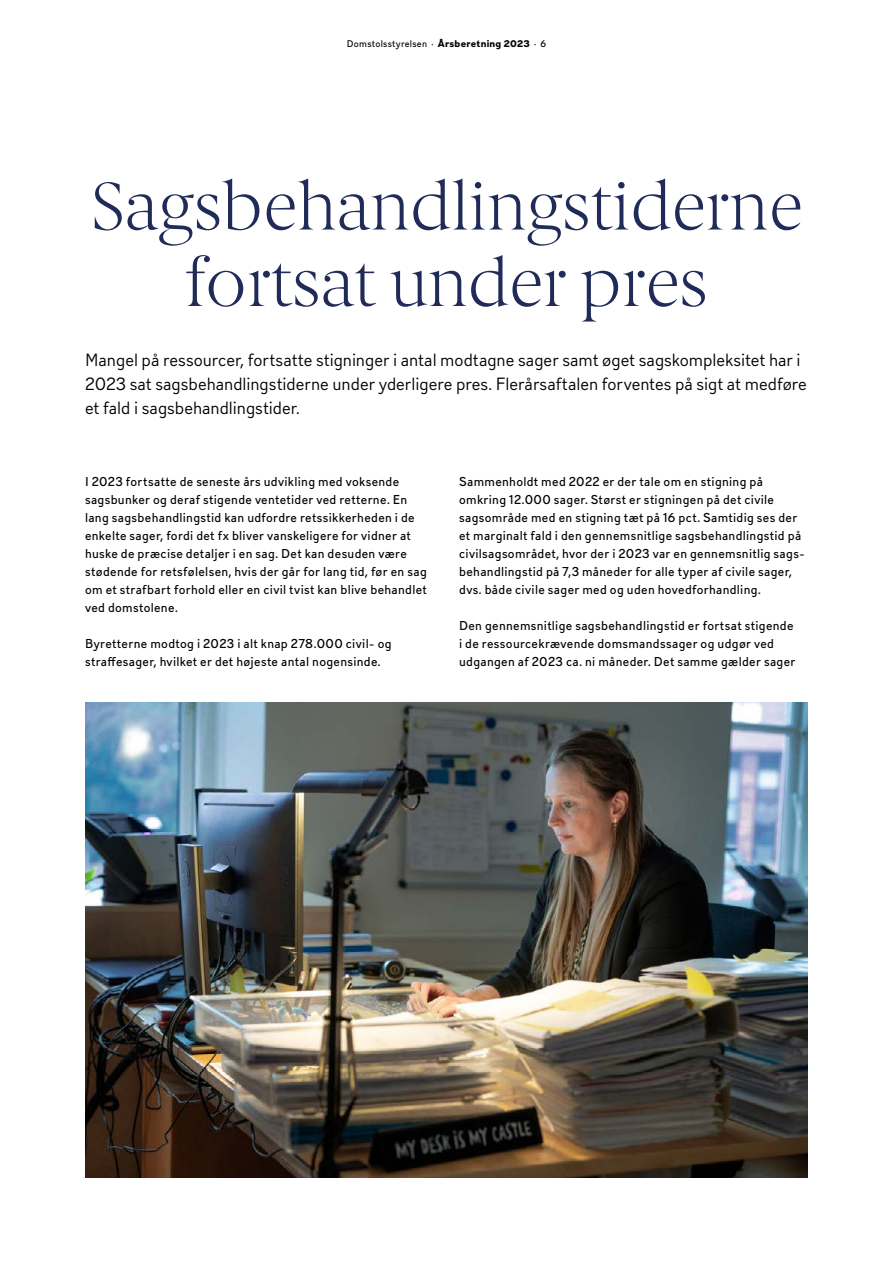
<style>
.page{position:relative;width:893px;height:1263px;background:#fff}
.page>*{position:absolute;margin:0;border:0;box-sizing:border-box;transform-origin:0 0}
.t1{font:300 67.5px/76.5px "Berlingske Serif";color:#212b59;text-align:center}
.t2{font:300 16.5px/24px "DS737";color:#000}
.t3{font:12px "DS737";letter-spacing:.025em;color:#000}
.t4{font:9px "DS737";letter-spacing:.025em;color:#000}
.s1{font-weight:700}
</style>
<div class="page">
<img style="left:85px;top:702px;width:723px;height:476px">
<p class="t4" style="left:347px;top:37px;width:201px">Domstolsstyrelsen · <span class="s1">Årsberetning 2023</span> · 6</p>
<h2 class="t1" style="left:91px;top:167px;width:713px">Sagsbehandlingstiderne fortsat under pres</h2>
<p class="t2" style="left:85px;top:346px;width:723px">Mangel på ressourcer, fortsatte stigninger i antal modtagne sager samt øget sagskompleksitet har i<br>2023 sat sagsbehandlingstiderne under yderligere pres. Flerårsaftalen forventes på sigt at medføre et fald i sagsbehandlingstider.</p>
<p class="t3" style="left:85px;top:472px;width:316px">I 2023 fortsatte de seneste års udvikling med voksende</p>
<p class="t3" style="left:459px;top:472px;width:305px">Sammenholdt med 2022 er der tale om en stigning på</p>
<p class="t3" style="left:85px;top:490px;width:324px">sagsbunker og deraf stigende ventetider ved retterne. En</p>
<p class="t3" style="left:459px;top:490px;width:316px">omkring 12.000 sager. Størst er stigningen på det civile</p>
<p class="t3" style="left:85px;top:508px;width:331px">lang sagsbehandlingstid kan udfordre retssikkerheden i de</p>
<p class="t3" style="left:459px;top:508px;width:340px">sagsområde med en stigning tæt på 16 pct. Samtidig ses der</p>
<p class="t3" style="left:85px;top:526px;width:327px">enkelte sager, fordi det fx bliver vanskeligere for vidner at</p>
<p class="t3" style="left:459px;top:526px;width:344px">et marginalt fald i den gennemsnitlige sagsbehandlingstid på</p>
<p class="t3" style="left:85px;top:544px;width:323px">huske de præcise detaljer i en sag. Det kan desuden være</p>
<p class="t3" style="left:459px;top:544px;width:347px">civilsagsområdet, hvor der i 2023 var en gennemsnitlig sags-</p>
<p class="t3" style="left:85px;top:562px;width:343px">stødende for retsfølelsen, hvis der går for lang tid, før en sag</p>
<p class="t3" style="left:459px;top:562px;width:334px">behandlingstid på 7,3 måneder for alle typer af civile sager,</p>
<p class="t3" style="left:85px;top:580px;width:343px">om et strafbart forhold eller en civil tvist kan blive behandlet</p>
<p class="t3" style="left:459px;top:580px;width:303px">dvs. både civile sager med og uden hovedforhandling.</p>
<p class="t3" style="left:85px;top:598px;width:94px">ved domstolene.</p>
<p class="t3" style="left:459px;top:616px;width:336px">Den gennemsnitlige sagsbehandlingstid er fortsat stigende</p>
<p class="t3" style="left:85px;top:634px;width:308px">Byretterne modtog i 2023 i alt knap 278.000 civil- og</p>
<p class="t3" style="left:459px;top:634px;width:316px">i de ressourcekrævende domsmandssager og udgør ved</p>
<p class="t3" style="left:85px;top:652px;width:297px">straffesager, hvilket er det højeste antal nogensinde.</p>
<p class="t3" style="left:459px;top:652px;width:338px">udgangen af 2023 ca. ni måneder. Det samme gælder sager</p>
</div>
